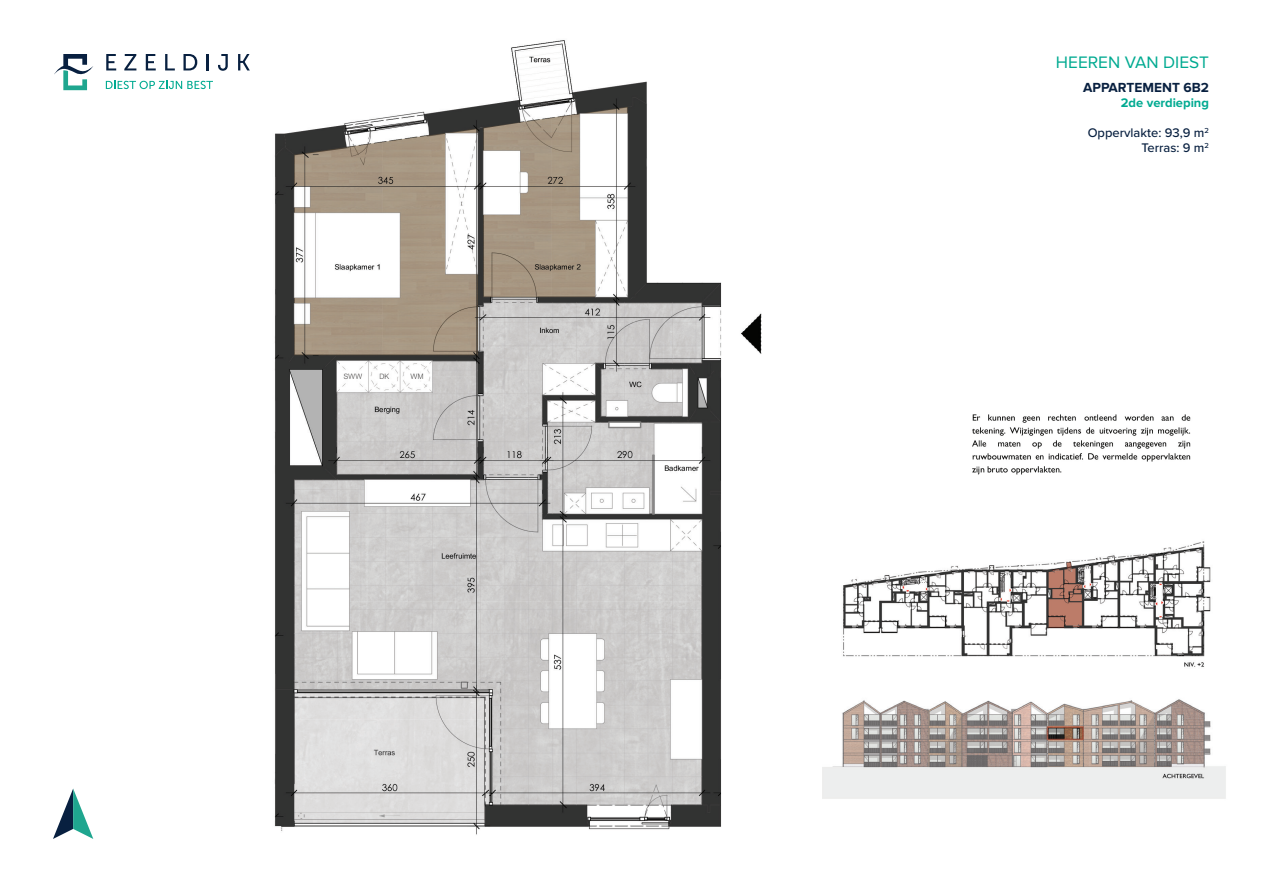
<style>
.page{position:relative;width:1263px;height:893px;background:#fff}
.page>*{position:absolute;margin:0;border:0;box-sizing:border-box;transform-origin:0 0}
.t1{font:17.25px "Proxima Nova";color:#00aa91}
.t2{font:700 13.65px "Proxima Nova";color:#082040}
.t3{font:500 12.9px/15.1px "Proxima Nova";color:#082040;text-align:right}
.t4{font:700 12.9px "Proxima Nova";color:#00aa91}
</style>
<div class="page">
<img style="left:247px;top:40px;width:515px;height:795px">
<svg style="left:106px;top:54px;width:10px;height:16px"></svg>
<svg style="left:124px;top:54px;width:12px;height:16px"></svg>
<svg style="left:146px;top:54px;width:10px;height:16px"></svg>
<svg style="left:165px;top:54px;width:10px;height:16px"></svg>
<svg style="left:183px;top:54px;width:14px;height:16px"></svg>
<svg style="left:207px;top:54px;width:2px;height:16px"></svg>
<svg style="left:218px;top:54px;width:10px;height:17px"></svg>
<svg style="left:238px;top:54px;width:12px;height:16px"></svg>
<svg style="left:106px;top:81px;width:107px;height:8px"></svg>
<svg style="left:54px;top:54px;width:39px;height:36px"></svg>
<svg style="left:53px;top:788px;width:40px;height:51px"></svg>
<img style="left:823px;top:541px;width:403px;height:258px">
<img style="left:972px;top:414px;width:219px;height:61px">
<h1 class="t1" style="left:1056px;top:52px;width:155px">HEEREN VAN DIEST</h1>
<p class="t2" style="left:1083px;top:80px;width:127px">APPARTEMENT 6B2</p>
<p class="t4" style="left:1121px;top:95px;width:90px">2de verdieping</p>
<p class="t3" style="left:1088px;top:125px;width:123px">Oppervlakte: 93,9 m<sup>2<br></sup>Terras: 9 m<sup>2</sup></p>
</div>
